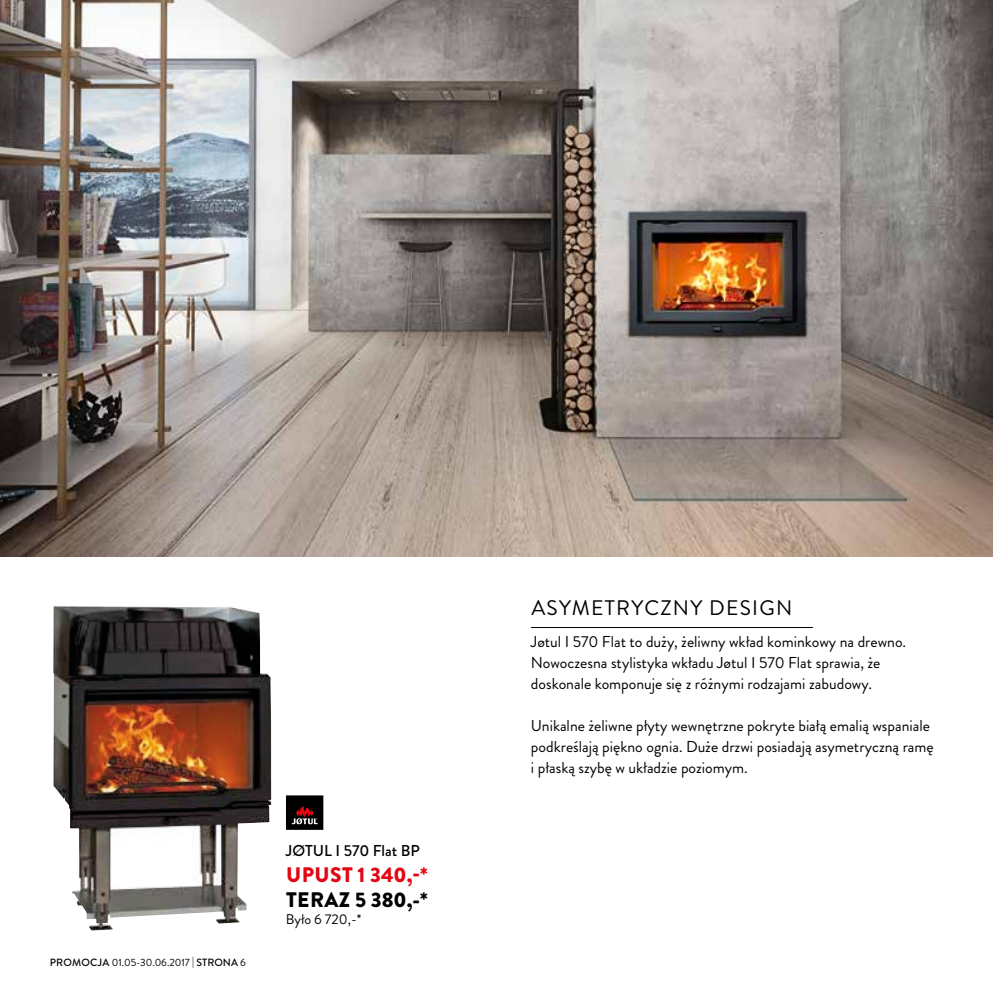
<style>
.page{position:relative;width:993px;height:993px;background:#fff}
.page>*{position:absolute;margin:0;border:0;box-sizing:border-box;transform-origin:0 0}
.t1{font:21px "Brandon Grotesque";color:#000}
.t2{font:900 21px "Brandon Grotesque";letter-spacing:.02em;color:#e30613}
.t3{font:900 21px "Brandon Grotesque";letter-spacing:.02em;color:#000}
.t4{font:15.75px/21px "Brandon Grotesque";color:#000}
.t5{font:500 15.75px "Brandon Grotesque";color:#000}
.t6{font:14px "Brandon Grotesque";color:#000}
.t7{font:10.5px "Brandon Grotesque";color:#000}
.s1{font-weight:500}
</style>
<div class="page">
<img style="left:0;top:0;width:992px;height:556px">
<hr style="left:530px;top:627px;width:282px;height:1px;background:#000">
<div style="left:286px;top:795px;width:37px;height:34px;background:#000"></div>
<svg style="left:292px;top:806px;width:25px;height:18px"></svg>
<img style="left:53px;top:606px;width:218px;height:324px">
<p class="t7" style="left:50px;top:955px;width:198px"><span class="s1">PROMOCJA</span> 01.05-30.06.2017 | <span class="s1">STRONA</span> 6</p>
<p class="t5" style="left:286px;top:839px;width:135px">JØTUL I 570 Flat BP</p>
<h1 class="t2" style="left:286px;top:859px;width:143px">UPUST 1 340,-*</h1>
<h1 class="t3" style="left:286px;top:884px;width:143px">TERAZ 5 380,-*</h1>
<p class="t6" style="left:286px;top:908px;width:77px">Było 6 720,-*</p>
<h1 class="t1" style="left:531px;top:593px;width:262px">ASYMETRYCZNY DESIGN</h1>
<p class="t4" style="left:530px;top:631px;width:376px">Jøtul I 570 Flat to duży, żeliwny wkład kominkowy na drewno.<br>Nowoczesna stylistyka wkładu Jøtul I 570 Flat sprawia, że doskonale komponuje się z różnymi rodzajami zabudowy.</p>
<p class="t4" style="left:530px;top:715px;width:404px">Unikalne żeliwne płyty wewnętrzne pokryte białą emalią wspaniale podkreślają piękno ognia. Duże drzwi posiadają asymetryczną ramę i płaską szybę w układzie poziomym.</p>
</div>
